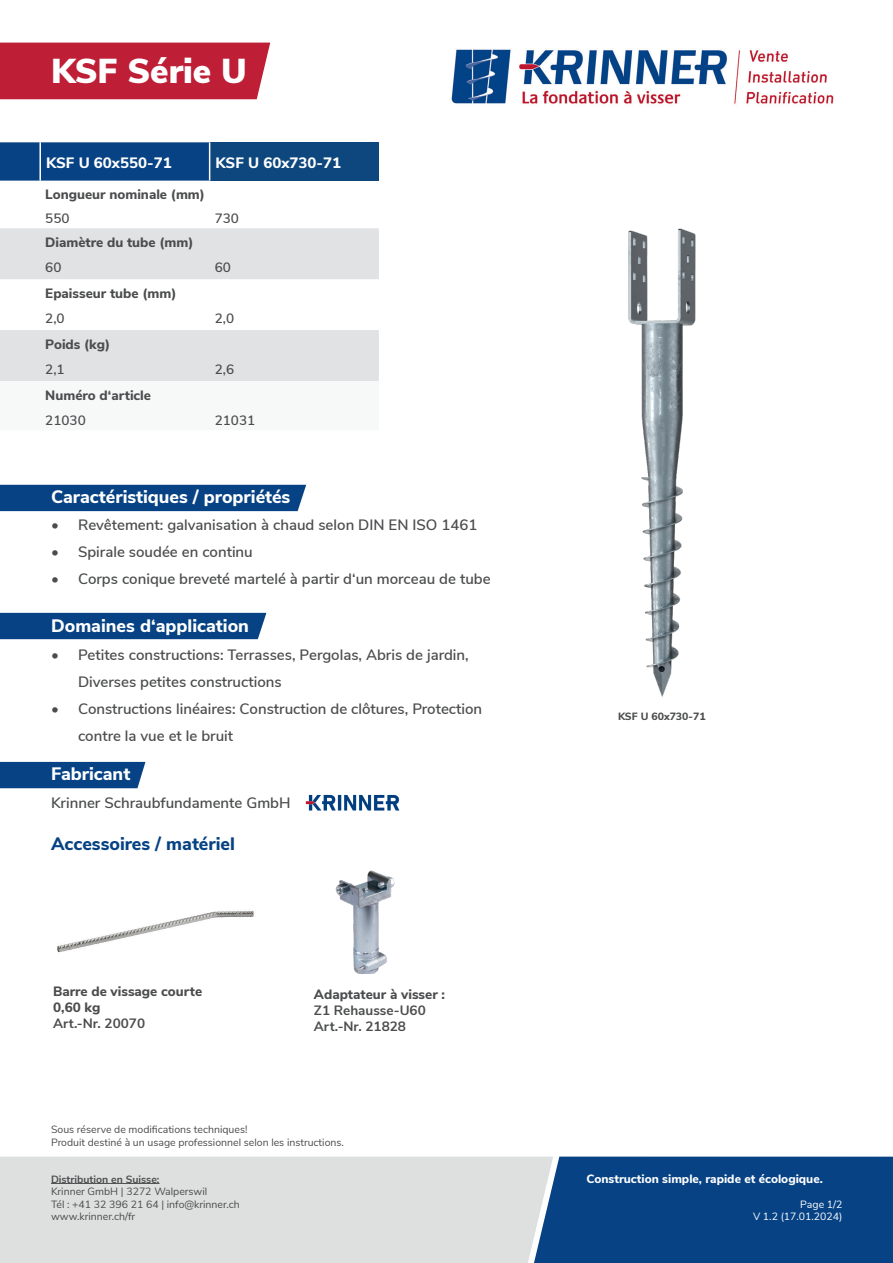
<style>
.page{position:relative;width:893px;height:1263px;background:#fff}
.page>*{position:absolute;margin:0;border:0;box-sizing:border-box;transform-origin:0 0}
.t1{font:900 34.5px "Nunito Sans";color:#fff}
.t2{font:800 18px "Nunito Sans";color:#fff}
.t3{font:800 18px "Nunito Sans";color:#064284}
.t4{font:600 15px/27px "Nunito Sans";color:#4b4c4d}
.Subline{font:800 15px "Nunito Sans";color:#fff}
.Tabelle_fett{font:800 13.5px "Nunito Sans";color:#4b4c4d}
.t5{font:700 13.5px "Nunito Sans";color:#4b4c4d}
.Tabelle_normal{font:600 13.5px "Nunito Sans";color:#4b4c4d}
.t6{font:800 12px "Nunito Sans";color:#fff}
.t7{font:10.5px "Nunito Sans";color:#4b4c4d}
.t8{font:10.5px "Nunito Sans";color:#fff}
.t9{font:700 10.5px "Nunito Sans";color:#4b4c4d}
.t10{font:800 10.5px "Nunito Sans";color:#4b4c4d}
</style>
<div class="page">
<div style="left:0;top:485px;width:306px;height:26px;background:#064284"></div>
<div style="left:0;top:613px;width:266px;height:26px;background:#064284"></div>
<img style="left:57px;top:910px;width:197px;height:43px">
<div style="left:0;top:43px;width:270px;height:56px;background:#be1e36"></div>
<div style="left:0;top:1156px;width:534px;height:107px;background:#dde0df"></div>
<div style="left:534px;top:1156px;width:359px;height:107px;background:#064284"></div>
<img style="left:628px;top:228px;width:68px;height:469px">
<hr style="left:51px;top:1183px;width:109px;height:1px;background:#4b4c4d">
<div style="left:0;top:142px;width:209px;height:39px;background:#064284"></div>
<div style="left:210px;top:142px;width:169px;height:39px;background:#0d477e"></div>
<svg style="left:0;top:228px;width:379px;height:153px;fill:#e1e2e4"></svg>
<hr style="left:39px;top:142px;width:2px;height:39px;background:#fff">
<img style="left:451px;top:49px;width:383px;height:55px">
<div style="left:0;top:762px;width:145px;height:26px;background:#064284"></div>
<img style="left:305px;top:794px;width:95px;height:17px">
<img style="left:335px;top:870px;width:60px;height:104px">
<p class="t1" style="left:51px;top:46px;width:197px">KSF Série U</p>
<p class="Subline" style="left:46px;top:152px;width:127px">KSF U 60x550-71</p>
<p class="Subline" style="left:216px;top:152px;width:127px">KSF U 60x730-71</p>
<p class="Tabelle_fett" style="left:45px;top:185px;width:161px">Longueur nominale (mm)</p>
<p class="Tabelle_normal" style="left:45px;top:209px;width:26px">550</p>
<p class="Tabelle_normal" style="left:215px;top:209px;width:26px">730</p>
<p class="Tabelle_fett" style="left:45px;top:232px;width:150px">Diamètre du tube (mm)</p>
<p class="Tabelle_normal" style="left:45px;top:258px;width:18px">60</p>
<p class="Tabelle_normal" style="left:215px;top:258px;width:18px">60</p>
<p class="Tabelle_fett" style="left:45px;top:283px;width:133px">Epaisseur tube (mm)</p>
<p class="Tabelle_normal" style="left:45px;top:309px;width:21px">2,0</p>
<p class="Tabelle_normal" style="left:215px;top:309px;width:21px">2,0</p>
<p class="Tabelle_fett" style="left:45px;top:334px;width:66px">Poids (kg)</p>
<p class="Tabelle_normal" style="left:45px;top:360px;width:21px">2,1</p>
<p class="Tabelle_normal" style="left:215px;top:360px;width:21px">2,6</p>
<p class="Tabelle_fett" style="left:45px;top:385px;width:107px">Numéro d‘article</p>
<p class="Tabelle_normal" style="left:45px;top:411px;width:42px">21030</p>
<p class="Tabelle_normal" style="left:215px;top:411px;width:42px">21031</p>
<p class="t2" style="left:51px;top:484px;width:241px">Caractéristiques / propriétés</p>
<p class="t4" style="left:51px;top:510px;width:428px">• Revêtement: galvanisation à chaud selon DIN EN ISO 1461</p>
<p class="t4" style="left:51px;top:537px;width:203px">• Spirale soudée en continu</p>
<p class="t4" style="left:51px;top:564px;width:441px">• Corps conique breveté martelé à partir d‘un morceau de tube</p>
<p class="t2" style="left:51px;top:612px;width:199px">Domaines d‘application</p>
<p class="t4" style="left:78px;top:640px;width:392px;text-indent:-27px">• Petites constructions: Terrasses, Pergolas, Abris de jardin,<br>Diverses petites constructions</p>
<p class="t4" style="left:78px;top:694px;width:406px;text-indent:-27px">• Constructions linéaires: Construction de clôtures, Protection contre la vue et le bruit</p>
<p class="t2" style="left:51px;top:761px;width:81px">Fabricant</p>
<p class="t4" style="left:51px;top:788px;width:241px">Krinner Schraubfundamente GmbH</p>
<p class="t3" style="left:51px;top:830px;width:185px">Accessoires / matériel</p>
<p class="Tabelle_fett" style="left:53px;top:981px;width:151px">Barre de vissage courte</p>
<p class="Tabelle_fett" style="left:53px;top:997px;width:49px">0,60 kg</p>
<p class="t5" style="left:53px;top:1013px;width:94px">Art.-Nr. 20070</p>
<p class="Tabelle_fett" style="left:314px;top:984px;width:133px">Adaptateur à visser :</p>
<p class="t5" style="left:314px;top:1000px;width:113px">Z1 Rehausse-U60</p>
<p class="t5" style="left:314px;top:1017px;width:94px">Art.-Nr. 21828</p>
<p class="t7" style="left:51px;top:1122px;width:198px">Sous réserve de modifications techniques!</p>
<p class="t7" style="left:51px;top:1134px;width:294px">Produit destiné à un usage professionnel selon les instructions.</p>
<p class="t9" style="left:51px;top:1171px;width:110px">Distribution en Suisse:</p>
<p class="t7" style="left:51px;top:1184px;width:158px">Krinner GmbH | 3272 Walperswil</p>
<p class="t7" style="left:51px;top:1196px;width:190px">Tél : +41 32 396 21 64 | info@krinner.ch</p>
<p class="t7" style="left:51px;top:1209px;width:86px">www.krinner.ch/fr</p>
<p class="t10" style="left:618px;top:709px;width:89px">KSF U 60x730-71</p>
<p class="t6" style="left:586px;top:1170px;width:238px">Construction simple, rapide et écologique.</p>
<p class="t8" style="left:800px;top:1197px;width:44px">Page 1/2</p>
<p class="t8" style="left:753px;top:1209px;width:91px">V 1.2 (17.01.2024)</p>
</div>
